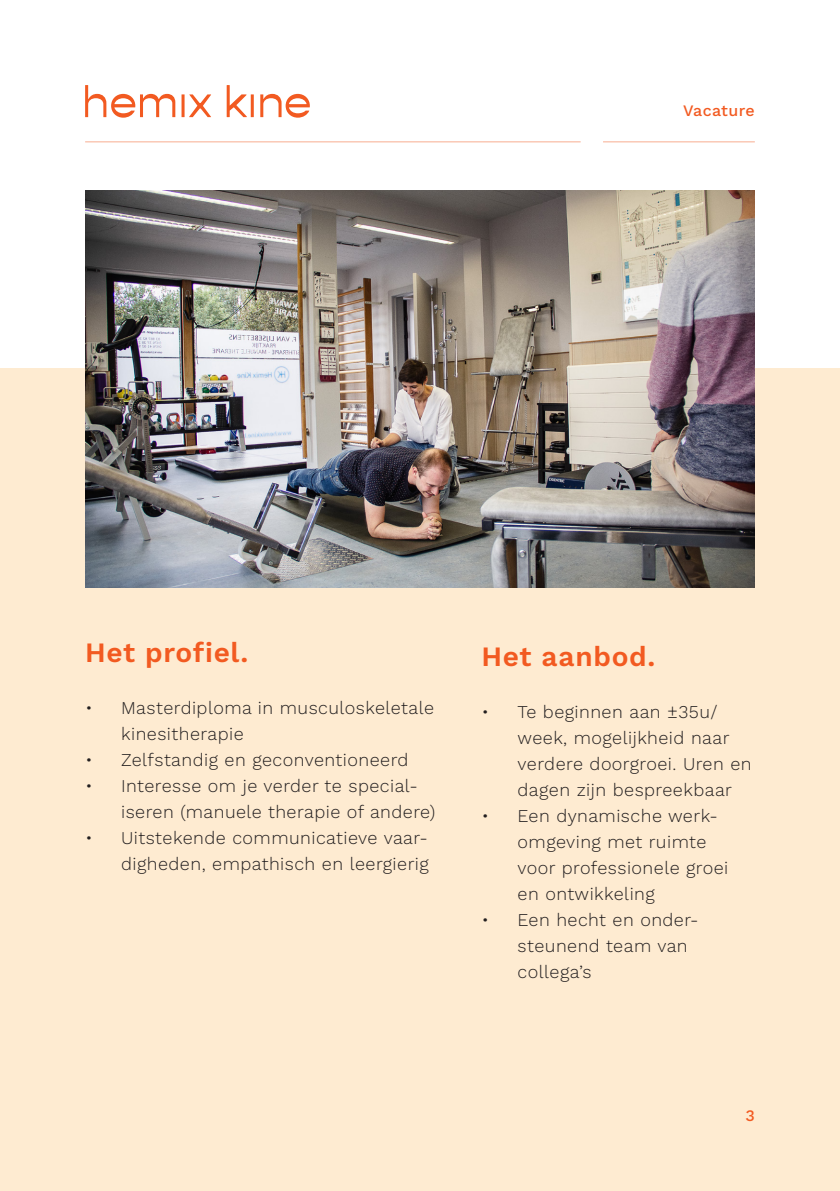
<style>
.page{position:relative;width:840px;height:1191px;background:#fff}
.page>*{position:absolute;margin:0;border:0;box-sizing:border-box;transform-origin:0 0}
.t1{font:600 28px "Work Sans";letter-spacing:.025em;color:#f25a21}
.t2{font:300 18px/26px "Work Sans";letter-spacing:.025em;color:#231f20}
.t3{font:500 16px "Work Sans";letter-spacing:.025em;color:#f25a21}
</style>
<div class="page">
<svg style="left:85px;top:85px;width:90px;height:33px"></svg>
<hr style="left:181px;top:94px;width:3px;height:23px;background:#f25a21">
<svg style="left:226px;top:85px;width:21px;height:32px"></svg>
<svg style="left:250px;top:94px;width:4px;height:23px"></svg>
<svg style="left:260px;top:94px;width:49px;height:24px"></svg>
<svg style="left:189px;top:94px;width:22px;height:23px"></svg>
<hr style="left:85px;top:141px;width:495px;height:1px;background:#f25a21">
<hr style="left:602px;top:141px;width:152px;height:1px;background:#f25a21">
<div style="left:0;top:369px;width:839px;height:822px;background:#feebd1"></div>
<img style="left:85px;top:191px;width:669px;height:397px">
<p class="t3" style="left:682px;top:98px;width:73px">Vacature</p>
<p class="t1" style="left:85px;top:631px;width:165px">Het profiel.</p>
<p class="t2" style="left:121px;top:694px;width:314px;text-indent:-36px">• Masterdiploma in musculoskeletale kinesitherapie</p>
<p class="t2" style="left:85px;top:746px;width:324px">• Zelfstandig en geconventioneerd</p>
<p class="t2" style="left:121px;top:772px;width:315px;text-indent:-36px">• Interesse om je verder te special&shy;iseren (manuele therapie of andere)</p>
<p class="t2" style="left:85px;top:824px;width:345px;text-align:right">• Uitstekende communicatieve vaar&shy;digheden, empathisch en leergierig</p>
<p class="t1" style="left:481px;top:635px;width:175px">Het aanbod.</p>
<p class="t2" style="left:517px;top:698px;width:235px;text-indent:-36px">• Te beginnen aan ±35u/ week, mogelijkheid naar verdere doorgroei. Uren en dagen zijn bespreekbaar</p>
<p class="t2" style="left:517px;top:802px;width:212px;text-indent:-36px">• Een dynamische werk&shy;omgeving met ruimte voor professionele groei en ontwikkeling</p>
<p class="t2" style="left:517px;top:906px;width:182px;text-indent:-36px">• Een hecht en onder&shy;steunend team van collega’s</p>
<p class="t3" style="left:745px;top:1103px;width:11px">3</p>
</div>
